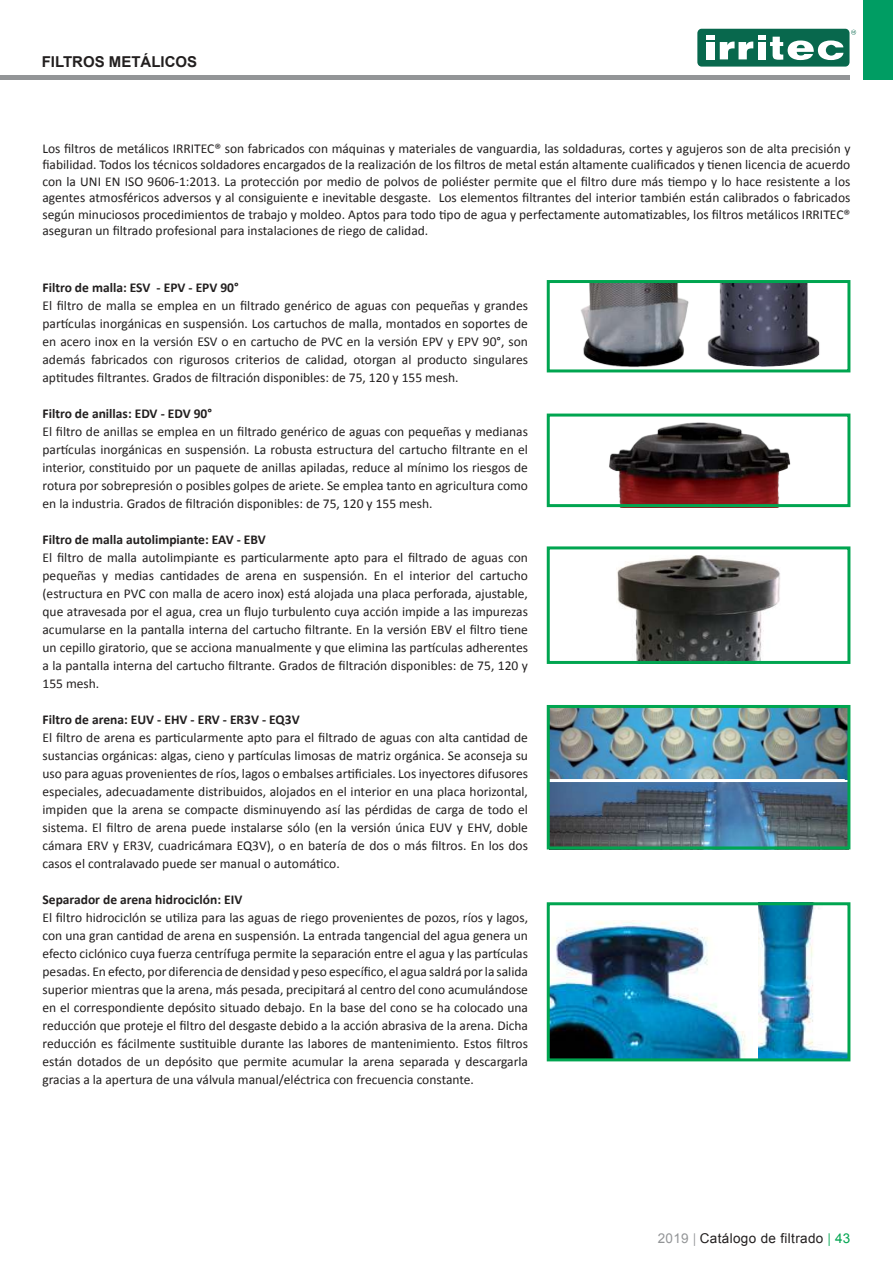
<style>
.page{position:relative;width:893px;height:1263px;background:#fff}
.page>*{position:absolute;margin:0;border:0;box-sizing:border-box;transform-origin:0 0}
.t1{font:700 15px "Arial";color:#221f1f}
.t2{font:13.5px/18px "Calibri";color:#221f1f;text-align:justify}
.t3{font:700 13.5px "Calibri";color:#221f1f}
.t4{font:13.5px "Arial";letter-spacing:.025em;color:#221f1f}
.s1{color:#939597}
.s2{font-family:"Arial Narrow";color:#939597}
.s3{font-family:"Arial Narrow";color:#00a550}
.s4{color:#00a550}
</style>
<div class="page">
<div style="left:697px;top:29px;width:152px;height:38px;background:#08684d;border-radius:4px"></div>
<div style="left:707px;top:42px;width:8px;height:17px;background:#fff"></div>
<div style="left:707px;top:35px;width:8px;height:5px;background:#fff"></div>
<svg style="left:720px;top:35px;width:123px;height:25px"></svg>
<svg style="left:851px;top:30px;width:5px;height:5px"></svg>
<div style="left:0;top:75px;width:849px;height:5px;background:#939597"></div>
<div style="left:863px;top:0;width:30px;height:80px;background:#009d63"></div>
<img style="left:617px;top:555px;width:163px;height:105px">
<img style="left:551px;top:782px;width:295px;height:63px">
<img style="left:551px;top:709px;width:295px;height:70px">
<img style="left:699px;top:284px;width:131px;height:89px">
<img style="left:581px;top:284px;width:108px;height:83px">
<img style="left:609px;top:422px;width:182px;height:81px">
<img style="left:758px;top:906px;width:88px;height:151px">
<img style="left:551px;top:920px;width:195px;height:137px">
<div style="left:547px;top:280px;width:303px;height:92px;border:3px solid #00a550"></div>
<div style="left:547px;top:414px;width:303px;height:93px;border:3px solid #00a550"></div>
<div style="left:547px;top:546px;width:303px;height:118px;border:3px solid #00a550"></div>
<div style="left:547px;top:902px;width:303px;height:159px;border:3px solid #00a550"></div>
<div style="left:547px;top:705px;width:303px;height:144px;border:3px solid #00a550"></div>
<p class="t1" style="left:42px;top:55px;width:157px">FILTROS METÁLICOS</p>
<p class="t2" style="left:43px;top:140px;width:809px;line-height:16.5px">Los filtros de metálicos IRRITEC® son fabricados con máquinas y materiales de vanguardia, las soldaduras, cortes y agujeros son de alta precisión y fiabilidad. Todos los técnicos soldadores encargados de la realización de los filtros de metal están altamente cualificados y tienen licencia de acuerdo con la UNI EN ISO 9606-1:2013. La protección por medio de polvos de poliéster permite que el filtro dure más tiempo y lo hace resistente a los agentes atmosféricos adversos y al consiguiente e inevitable desgaste. Los elementos filtrantes del interior también están calibrados o fabricados según minuciosos procedimientos de trabajo y moldeo. Aptos para todo tipo de agua y perfectamente automatizables, los filtros metálicos IRRITEC® aseguran un filtrado profesional para instalaciones de riego de calidad.</p>
<p class="t3" style="left:43px;top:283px;width:198px">Filtro de malla: ESV - EPV - EPV 90°</p>
<p class="t2" style="left:43px;top:297px;width:487px">El filtro de malla se emplea en un filtrado genérico de aguas con pequeñas y grandes partículas inorgánicas en suspensión. Los cartuchos de malla, montados en soportes de en acero inox en la versión ESV o en cartucho de PVC en la versión EPV y EPV 90°, son además fabricados con rigurosos criterios de calidad, otorgan al producto singulares aptitudes filtrantes. Grados de filtración disponibles: de 75, 120 y 155 mesh.</p>
<p class="t3" style="left:43px;top:409px;width:171px">Filtro de anillas: EDV - EDV 90°</p>
<p class="t2" style="left:43px;top:423px;width:487px">El filtro de anillas se emplea en un filtrado genérico de aguas con pequeñas y medianas partículas inorgánicas en suspensión. La robusta estructura del cartucho filtrante en el interior, constituido por un paquete de anillas apiladas, reduce al mínimo los riesgos de rotura por sobrepresión o posibles golpes de ariete. Se emplea tanto en agricultura como en la industria. Grados de filtración disponibles: de 75, 120 y 155 mesh.</p>
<p class="t3" style="left:43px;top:535px;width:225px">Filtro de malla autolimpiante: EAV - EBV</p>
<p class="t2" style="left:43px;top:549px;width:487px">El filtro de malla autolimpiante es particularmente apto para el filtrado de aguas con pequeñas y medias cantidades de arena en suspensión. En el interior del cartucho (estructura en PVC con malla de acero inox) está alojada una placa perforada, ajustable, que atravesada por el agua, crea un flujo turbulento cuya acción impide a las impurezas acumularse en la pantalla interna del cartucho filtrante. En la versión EBV el filtro tiene un cepillo giratorio, que se acciona manualmente y que elimina las partículas adherentes a la pantalla interna del cartucho filtrante. Grados de filtración disponibles: de 75, 120 y 155 mesh.</p>
<p class="t3" style="left:43px;top:715px;width:259px">Filtro de arena: EUV - EHV - ERV - ER3V - EQ3V</p>
<p class="t2" style="left:43px;top:729px;width:487px">El filtro de arena es particularmente apto para el filtrado de aguas con alta cantidad de sustancias orgánicas: algas, cieno y partículas limosas de matriz orgánica. Se aconseja su uso para aguas provenientes de ríos, lagos o embalses artificiales. Los inyectores difusores especiales, adecuadamente distribuidos, alojados en el interior en una placa horizontal, impiden que la arena se compacte disminuyendo así las pérdidas de carga de todo el sistema. El filtro de arena puede instalarse sólo (en la versión única EUV y EHV, doble cámara ERV y ER3V, cuadricámara EQ3V), o en batería de dos o más filtros. En los dos casos el contralavado puede ser manual o automático.</p>
<p class="t3" style="left:43px;top:895px;width:201px">Separador de arena hidrociclón: EIV</p>
<p class="t2" style="left:43px;top:909px;width:487px">El filtro hidrociclón se utiliza para las aguas de riego provenientes de pozos, ríos y lagos, con una gran cantidad de arena en suspensión. La entrada tangencial del agua genera un efecto ciclónico cuya fuerza centrífuga permite la separación entre el agua y las partículas pesadas. En efecto, por diferencia de densidad y peso específico, el agua saldrá por la salida superior mientras que la arena, más pesada, precipitará al centro del cono acumulándose en el correspondiente depósito situado debajo. En la base del cono se ha colocado una reducción que proteje el filtro del desgaste debido a la acción abrasiva de la arena. Dicha reducción es fácilmente sustituible durante las labores de mantenimiento. Estos filtros están dotados de un depósito que permite acumular la arena separada y descargarla gracias a la apertura de una válvula manual/eléctrica con frecuencia constante.</p>
<p class="t4" style="left:658px;top:1233px;width:194px"><span class="s1">2019</span> <span class="s2">|</span> Catálogo de filtrado <span class="s3">|</span> <span class="s4">43</span></p>
</div>
